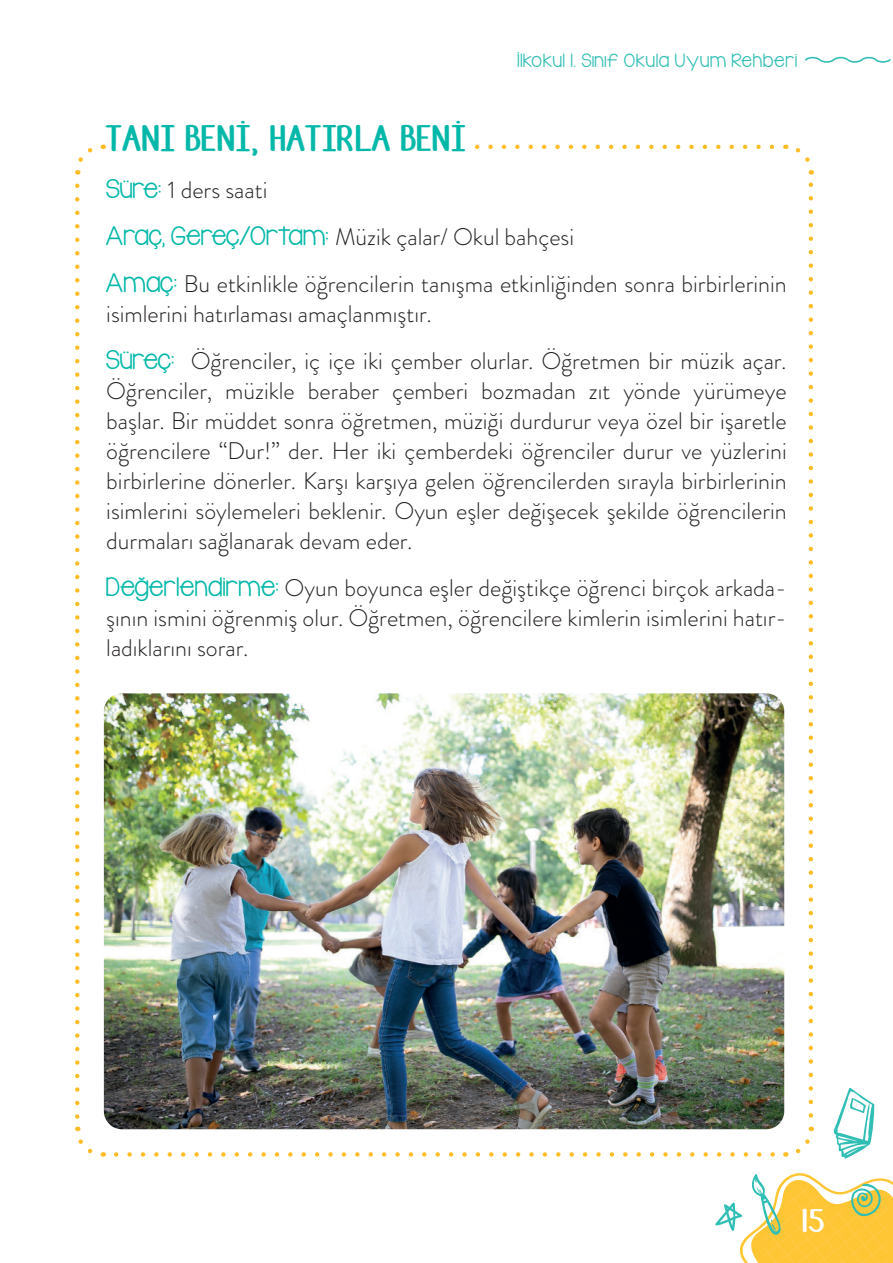
<style>
.page{position:relative;width:893px;height:1263px;background:#fff}
.page>*{position:absolute;margin:0;border:0;box-sizing:border-box;transform-origin:0 0}
.t1{font:30px "DJB Stinky Marker";color:#03b8a8}
.t2{font:27px "DJB Stinky Marker";color:#fff}
.t3{font:300 24px/30px "Brandon Grotesque";color:#231f20}
.t4{font:15px "KG Lego House";letter-spacing:.065em;color:#31beb5}
.s1{font-family:"KG Lego House";font-weight:400;font-size:21px;color:#03b8a8}
</style>
<div class="page">
<svg style="left:833px;top:1087px;width:41px;height:72px"></svg>
<svg style="left:715px;top:1173px;width:178px;height:90px"></svg>
<svg style="left:804px;top:56px;width:87px;height:7px"></svg>
<svg style="left:116px;top:1152px;width:659px;height:5px"></svg>
<svg style="left:75px;top:148px;width:18px;height:27px"></svg>
<svg style="left:75px;top:186px;width:29px;height:971px"></svg>
<svg style="left:796px;top:1127px;width:18px;height:27px"></svg>
<svg style="left:785px;top:144px;width:29px;height:971px"></svg>
<svg style="left:103px;top:145px;width:669px;height:4px"></svg>
<div style="left:106px;top:128px;width:369px;height:38px;background:#fff"></div>
<img style="left:104px;top:693px;width:680px;height:436px">
<p class="t4" style="left:518px;top:50px;width:281px">İlkokul 1. Sınıf Okula Uyum Rehberi</p>
<p class="t1" style="left:106px;top:118px;width:361px">TANI BENİ, HATIRLA BENİ</p>
<p class="t3" style="left:106px;top:168px;width:682px;line-height:47px"><span class="s1">Süre:</span> 1 ders saati<br><span class="s1">Araç, Gereç/Ortam:</span> Müzik çalar/ Okul bahçesi<br><span class="s1">Amaç:</span> Bu etkinlikle öğrencilerin tanışma etkinliğinden sonra birbirlerinin</p>
<p class="t3" style="left:106px;top:292px;width:682px;line-height:47px">isimlerini hatırlaması amaçlanmıştır.<br><span class="s1">Süreç:</span> Öğrenciler, iç içe iki çember olurlar. Öğretmen bir müzik açar.</p>
<p class="t3" style="left:106px;top:377px;width:682px;text-align:justify">Öğrenciler, müzikle beraber çemberi bozmadan zıt yönde yürümeye başlar. Bir müddet sonra öğretmen, müziği durdurur veya özel bir işaretle öğrencilere “Dur!” der. Her iki çemberdeki öğrenciler durur ve yüzlerini birbirlerine dönerler. Karşı karşıya gelen öğrencilerden sırayla birbirlerinin isimlerini söylemeleri beklenir. Oyun eşler değişecek şekilde öğrencilerin durmaları sağlanarak devam eder.</p>
<p class="t3" style="left:106px;top:574px;width:682px;text-align:justify"><span class="s1">Değerlendirme:</span> Oyun boyunca eşler değiştikçe öğrenci birçok arkada&shy;şının ismini öğrenmiş olur. Öğretmen, öğrencilere kimlerin isimlerini hatır&shy;ladıklarını sorar.</p>
<p class="t2" style="left:801px;top:1207px;width:25px">15</p>
</div>
